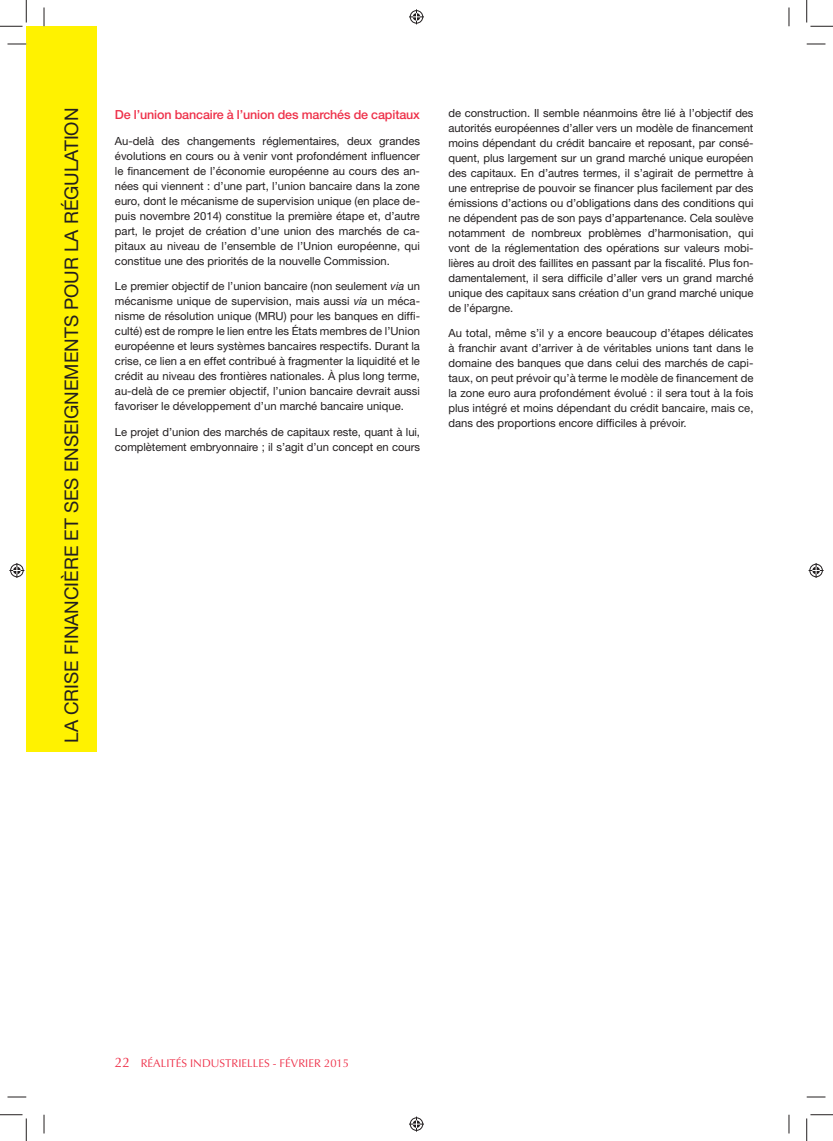
<style>
.page{position:relative;width:833px;height:1141px;background:#fff}
.page>*{position:absolute;margin:0;border:0;box-sizing:border-box;transform-origin:0 0}
.t1{font:18.75px "Helvetica Neue";color:#231f20}
.t2{font:500 12.5px "Helvetica Neue";letter-spacing:-.01em;color:#ee3049}
.t3{font:11.25px/15px "Helvetica Neue";letter-spacing:-.005em;color:#231f20;text-align:justify}
.t4{font:11.25px "Optima";color:#ee3049}
.s1{font-style:italic}
.s2{font-size:13.75px}
</style>
<div class="page">
<div style="left:26px;top:26px;width:71px;height:725px;background:#fff200"></div>
<svg style="left:8px;top:43px;width:18px;height:2px"></svg>
<svg style="left:806px;top:43px;width:19px;height:2px"></svg>
<svg style="left:8px;top:1096px;width:18px;height:1px"></svg>
<svg style="left:806px;top:1096px;width:19px;height:1px"></svg>
<svg style="left:43px;top:8px;width:2px;height:18px"></svg>
<svg style="left:43px;top:1114px;width:2px;height:19px"></svg>
<svg style="left:788px;top:8px;width:1px;height:18px"></svg>
<svg style="left:788px;top:1114px;width:1px;height:19px"></svg>
<svg style="left:0;top:0;width:27px;height:27px"></svg>
<svg style="left:0;top:1114px;width:27px;height:26px"></svg>
<svg style="left:806px;top:0;width:26px;height:27px"></svg>
<svg style="left:806px;top:1114px;width:26px;height:26px"></svg>
<svg style="left:409px;top:9px;width:15px;height:15px"></svg>
<svg style="left:409px;top:1116px;width:15px;height:15px"></svg>
<svg style="left:9px;top:563px;width:15px;height:15px"></svg>
<svg style="left:808px;top:563px;width:15px;height:15px"></svg>
<h1 class="t1" style="left:65px;top:742px;width:636px;rotate:-90deg">LA CRISE FINANCIÈRE ET SES ENSEIGNEMENTS POUR LA RÉGULATION</h1>
<p class="t2" style="left:115px;top:110px;width:306px">De l’union bancaire à l’union des marchés de capitaux</p>
<p class="t3" style="left:115px;top:134px;width:306px">Au-delà des changements réglementaires, deux grandes évolutions en cours ou à venir vont profondément influencer le financement de l’économie européenne au cours des an&shy;nées qui viennent : d’une part, l’union bancaire dans la zone euro, dont le mécanisme de supervision unique (en place de&shy;puis novembre 2014) constitue la première étape et, d’autre part, le projet de création d’une union des marchés de ca&shy;pitaux au niveau de l’ensemble de l’Union européenne, qui constitue une des priorités de la nouvelle Commission.</p>
<p class="t3" style="left:115px;top:280px;width:306px">Le premier objectif de l’union bancaire (non seulement <span class="s1">via</span> un mécanisme unique de supervision, mais aussi <span class="s1">via</span> un méca&shy;nisme de résolution unique (MRU) pour les banques en diffi&shy;culté) est de rompre le lien entre les États membres de l’Union européenne et leurs systèmes bancaires respectifs. Durant la crise, ce lien a en effet contribué à fragmenter la liquidité et le crédit au niveau des frontières nationales. À plus long terme, au-delà de ce premier objectif, l’union bancaire devrait aussi favoriser le développement d’un marché bancaire unique.</p>
<p class="t3" style="left:115px;top:425px;width:306px">Le projet d’union des marchés de capitaux reste, quant à lui, complètement embryonnaire ; il s’agit d’un concept en cours</p>
<p class="t3" style="left:448px;top:106px;width:306px">de construction. Il semble néanmoins être lié à l’objectif des autorités européennes d’aller vers un modèle de financement moins dépendant du crédit bancaire et reposant, par consé&shy;quent, plus largement sur un grand marché unique européen des capitaux. En d’autres termes, il s’agirait de permettre à une entreprise de pouvoir se financer plus facilement par des émissions d’actions ou d’obligations dans des conditions qui ne dépendent pas de son pays d’appartenance. Cela soulève notamment de nombreux problèmes d’harmonisation, qui vont de la réglementation des opérations sur valeurs mobi&shy;lières au droit des faillites en passant par la fiscalité. Plus fon&shy;damentalement, il sera difficile d’aller vers un grand marché unique des capitaux sans création d’un grand marché unique de l’épargne.</p>
<p class="t3" style="left:448px;top:327px;width:306px">Au total, même s’il y a encore beaucoup d’étapes délicates à franchir avant d’arriver à de véritables unions tant dans le domaine des banques que dans celui des marchés de capi&shy;taux, on peut prévoir qu’à terme le modèle de financement de la zone euro aura profondément évolué : il sera tout à la fois plus intégré et moins dépendant du crédit bancaire, mais ce, dans des proportions encore difficiles à prévoir.</p>
<p class="t4" style="left:115px;top:1056px;width:235px"><span class="s2">22</span> RÉALITÉS INDUSTRIELLES - FÉVRIER 2015</p>
</div>
